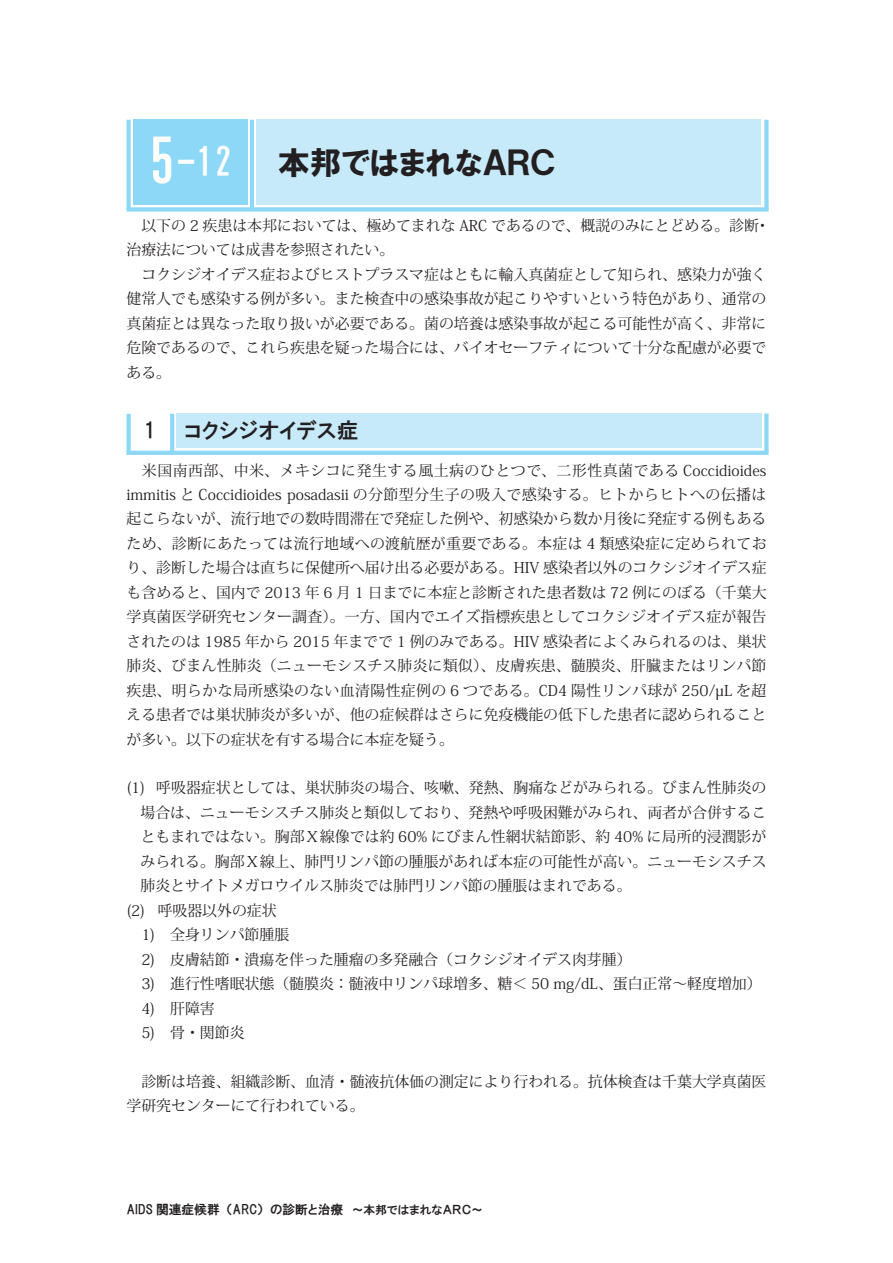
<style>
.page{position:relative;width:893px;height:1263px;background:#fff}
.page>*{position:absolute;margin:0;border:0;box-sizing:border-box;transform-origin:0 0}
.t1{font:31.95px "HGP Soei Kakugothic UB";color:#231f20}
.t2{font:21.3px "HGP Gothic E";color:#231f20}
.t3{font:14.85px/24.5px "Koz Min Pr 6 N";color:#231f20}
.t4{font:12.75px "HGP Gothic E";color:#231f20}
.s1{font-family:"HG Gothic E";font-size:58.5px;color:#fff}
.s2{font-family:"HG Gothic E";font-size:37.2px;color:#fff}
.s3{font-size:11.7px}
</style>
<div class="page">
<hr style="left:250px;top:120px;width:4px;height:89px;background:#8dd7f7">
<div style="left:257px;top:120px;width:504px;height:85px;background:#c6eafa"></div>
<div style="left:133px;top:120px;width:115px;height:85px;background:#8dd7f7"></div>
<div style="left:126px;top:120px;width:5px;height:89px;background:#8dd7f7"></div>
<div style="left:764px;top:120px;width:5px;height:89px;background:#8dd7f7"></div>
<div style="left:126px;top:207px;width:643px;height:5px;background:#8dd7f7"></div>
<hr style="left:126px;top:451px;width:643px;height:4px;background:#8dd7f7">
<div style="left:126px;top:414px;width:5px;height:38px;background:#8dd7f7"></div>
<hr style="left:170px;top:414px;width:4px;height:38px;background:#8dd7f7">
<div style="left:764px;top:413px;width:5px;height:39px;background:#8dd7f7"></div>
<div style="left:176px;top:413px;width:586px;height:34px;background:#c6eafa"></div>
<h1 class="t1" style="left:148px;top:146px;width:410px"><span class="s1">5</span><span class="s2">-12</span> 本邦ではまれなＡＲＣ</h1>
<p class="t3" style="left:126px;top:214px;width:645px">　以下の 2 疾患は本邦においては、極めてまれな ARC であるので、概説のみにとどめる。診断・治療法については成書を参照されたい。<br>　コクシジオイデス症およびヒストプラスマ症はともに輸入真菌症として知られ、感染力が強く健常人でも感染する例が多い。また検査中の感染事故が起こりやすいという特色があり、通常の真菌症とは異なった取り扱いが必要である。菌の培養は感染事故が起こる可能性が高く、非常に危険であるので、これら疾患を疑った場合には、バイオセーフティについて十分な配慮が必要である。</p>
<h2 class="t2" style="left:144px;top:420px;width:13px">1</h2>
<h2 class="t2" style="left:185px;top:420px;width:175px">コクシジオイデス症</h2>
<p class="t3" style="left:126px;top:458px;width:642px;text-align:justify">　米国南西部、中米、メキシコに発生する風土病のひとつで、二形性真菌である Coccidioides immitis と Coccidioides posadasii の分節型分生子の吸入で感染する。ヒトからヒトへの伝播は起こらないが、流行地での数時間滞在で発症した例や、初感染から数か月後に発症する例もあるため、診断にあたっては流行地域への渡航歴が重要である。本症は 4 類感染症に定められており、診断した場合は直ちに保健所へ届け出る必要がある。HIV 感染者以外のコクシジオイデス症も含めると、国内で 2013 年 6 月 1 日までに本症と診断された患者数は 72 例にのぼる（千葉大学真菌医学研究センター調査）。一方、国内でエイズ指標疾患としてコクシジオイデス症が報告されたのは 1985 年から 2015 年までで 1 例のみである。HIV 感染者によくみられるのは、巣状肺炎、びまん性肺炎（ニューモシスチス肺炎に類似）、皮膚疾患、髄膜炎、肝臓またはリンパ節疾患、明らかな局所感染のない血清陽性症例の 6 つである。CD4 陽性リンパ球が 250/µL を超える患者では巣状肺炎が多いが、他の症候群はさらに免疫機能の低下した患者に認められることが多い。以下の症状を有する場合に本症を疑う。</p>
<p class="t3" style="left:126px;top:776px;width:641px">(1) 呼吸器症状としては、巣状肺炎の場合、咳嗽、発熱、胸痛などがみられる。びまん性肺炎の</p>
<p class="t3" style="left:140px;top:800px;width:628px">場合は、ニューモシスチス肺炎と類似しており、発熱や呼吸困難がみられ、両者が合併するこ</p>
<p class="t3" style="left:140px;top:825px;width:627px">ともまれではない。胸部Ｘ線像では約 60% にびまん性網状結節影、約 40% に局所的浸潤影が</p>
<p class="t3" style="left:140px;top:849px;width:628px">みられる。胸部Ｘ線上、肺門リンパ節の腫脹があれば本症の可能性が高い。ニューモシスチス</p>
<p class="t3" style="left:140px;top:874px;width:493px">肺炎とサイトメガロウイルス肺炎では肺門リンパ節の腫脹はまれである。</p>
<p class="t3" style="left:126px;top:898px;width:152px">(2) 呼吸器以外の症状</p>
<p class="t3" style="left:126px;top:923px;width:164px">　1)　全身リンパ節腫脹</p>
<p class="t3" style="left:126px;top:947px;width:507px">　2)　皮膚結節・潰瘍を伴った腫瘤の多発融合（コクシジオイデス肉芽腫）</p>
<p class="t3" style="left:126px;top:972px;width:637px">　3)　進行性嗜眠状態（髄膜炎：髄液中リンパ球増多、糖＜ 50 mg/dL、蛋白正常〜軽度増加）</p>
<p class="t3" style="left:126px;top:996px;width:90px">　4)　肝障害</p>
<p class="t3" style="left:126px;top:1021px;width:120px">　5)　骨・関節炎</p>
<p class="t3" style="left:126px;top:1069px;width:641px">　診断は培養、組織診断、血清・髄液抗体価の測定により行われる。抗体検査は千葉大学真菌医学研究センターにて行われている。</p>
<p class="t4" style="left:126px;top:1203px;width:358px">AIDS 関連症候群（ARC）の診断と治療　<span class="s3">～本邦ではまれなＡＲＣ～</span></p>
</div>
